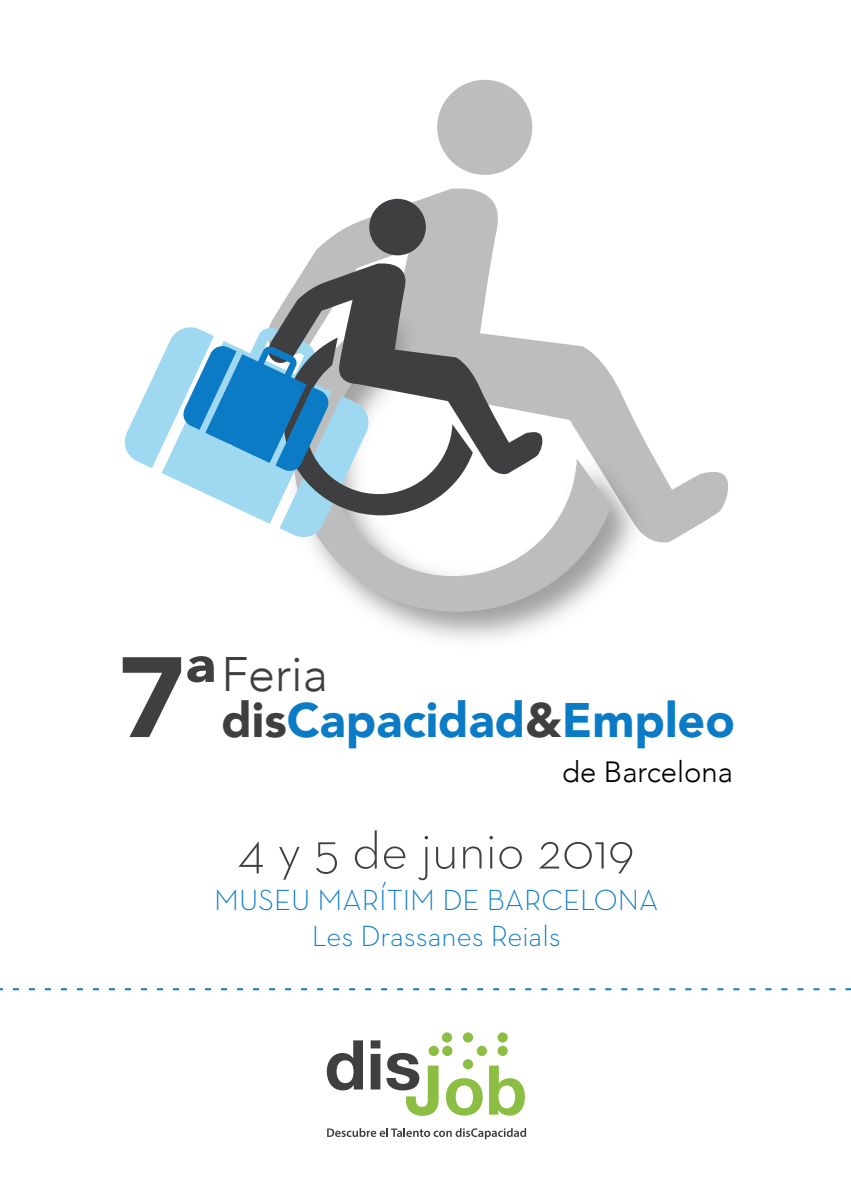
<style>
.page{position:relative;width:851px;height:1191px;background:#fff}
.page>*{position:absolute;margin:0;border:0;box-sizing:border-box;transform-origin:0 0}
.t1{font:900 112.6px "Avenir";color:#3f3f41}
.t2{font:900 87.4px "Avenir";color:#3f3f41}
.t3{font:300 52.8px "Neutra Text";color:#3f3f41}
.t4{font:900 48.4px "Avenir";color:#0c7bc6}
.t5{font:300 48.4px "Avenir";color:#3f3f41}
.t6{font:300 29.6px/35.6px "Neutra Text";color:#0c7bc6;text-align:center}
.t7{font:300 29.2px "Avenir";color:#000}
.s1{color:#3f3f41}
</style>
<div class="page">
<div style="left:437px;top:80px;width:95px;height:95px;background:#bdbdbd;border-radius:50%"></div>
<svg style="left:310px;top:188px;width:418px;height:355px"></svg>
<img style="left:375px;top:296px;width:280px;height:344px">
<svg style="left:310px;top:313px;width:301px;height:299px;fill:#c3c2c2"></svg>
<div style="left:369px;top:199px;width:57px;height:56px;background:#3f3f41;border-radius:50%"></div>
<svg style="left:270px;top:259px;width:274px;height:218px"></svg>
<svg style="left:124px;top:324px;width:348px;height:215px"></svg>
<svg style="left:0;top:988px;width:850px;height:2px"></svg>
<svg style="left:327px;top:1040px;width:36px;height:50px"></svg>
<svg style="left:370px;top:1040px;width:10px;height:49px"></svg>
<svg style="left:386px;top:1053px;width:52px;height:62px"></svg>
<svg style="left:446px;top:1078px;width:36px;height:37px"></svg>
<svg style="left:489px;top:1065px;width:36px;height:50px"></svg>
<div style="left:442px;top:1032px;width:10px;height:10px;background:#8cbe44;border-radius:50%"></div>
<div style="left:428px;top:1045px;width:11px;height:11px;background:#8cbe44;border-radius:50%"></div>
<div style="left:442px;top:1045px;width:10px;height:11px;background:#8cbe44;border-radius:50%"></div>
<div style="left:463px;top:1032px;width:10px;height:10px;background:#8cbe44;border-radius:50%"></div>
<div style="left:463px;top:1059px;width:10px;height:10px;background:#8cbe44;border-radius:50%"></div>
<div style="left:476px;top:1045px;width:11px;height:11px;background:#8cbe44;border-radius:50%"></div>
<div style="left:497px;top:1032px;width:10px;height:10px;background:#8cbe44;border-radius:50%"></div>
<div style="left:497px;top:1045px;width:10px;height:11px;background:#8cbe44;border-radius:50%"></div>
<svg style="left:327px;top:1128px;width:199px;height:11px"></svg>
<h2 class="t2" style="left:185px;top:614px;width:32px">ª</h2>
<h1 class="t1" style="left:118px;top:601px;width:68px">7</h1>
<h3 class="t5" style="left:221px;top:646px;width:108px">Feria</h3>
<h3 class="t4" style="left:221px;top:678px;width:515px"><span class="s1">dis</span>Capacidad<span class="s1">&amp;</span>Empleo</h3>
<p class="t7" style="left:562px;top:755px;width:172px">de Barcelona</p>
<h3 class="t3" style="left:238px;top:818px;width:398px">4 y 5 de junio 2019</h3>
<p class="t6" style="left:214px;top:882px;width:446px">MUSEU MARÍTIM DE BARCELONA<br>Les Drassanes Reials</p>
</div>
